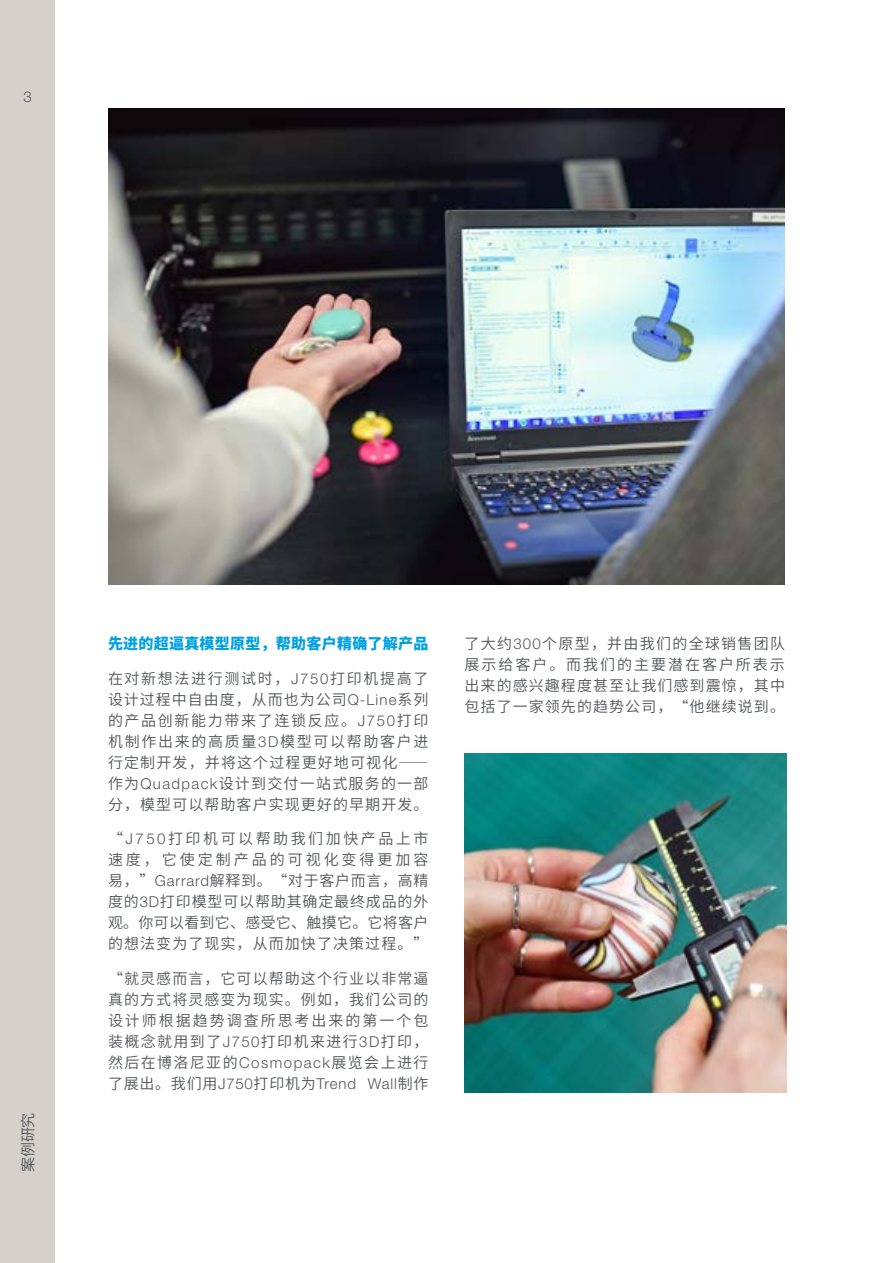
<style>
.page{position:relative;width:893px;height:1263px;background:#fff}
.page>*{position:absolute;margin:0;border:0;box-sizing:border-box;transform-origin:0 0}
.t1{font:15px/21px "Source Han Sans CN";letter-spacing:.07em;color:#54555a;text-align:justify}
.t2{font:800 15px "Source Han Sans CN";letter-spacing:.02em;color:#00a0df}
.t3{font:300 15px "Helvetica Neue LT Std";color:#54555a}
.s1{font-family:"Helvetica Neue LT Std";font-weight:300}
</style>
<div class="page">
<div style="left:0;top:0;width:55px;height:1263px;background:#d4d0ca"></div>
<img style="left:108px;top:108px;width:677px;height:476px">
<img style="left:464px;top:754px;width:322px;height:338px">
<p class="t3" style="left:23px;top:88px;width:10px">3</p>
<p class="t1" style="left:18px;top:1171px;width:60px;rotate:-90deg">案例研究</p>
<p class="t2" style="left:108px;top:635px;width:322px">先进的超逼真模型原型，帮助客户精确了解产品</p>
<p class="t1" style="left:108px;top:668px;width:322px">在对新想法进行测试时，<span class="s1">J750</span>打印机提高了设计过程中自由度，从而也为公司<span class="s1">Q-Line</span>系列的产品创新能力带来了连锁反应。<span class="s1">J750</span>打印机制作出来的高质量<span class="s1">3D</span>模型可以帮助客户进行定制开发，并将这个过程更好地可视化――作为<span class="s1">Quadpack</span>设计到交付一站式服务的一部分，模型可以帮助客户实现更好的早期开发。</p>
<p class="t1" style="left:108px;top:828px;width:322px">“<span class="s1">J750</span>打印机可以帮助我们加快产品上市速度，它使定制产品的可视化变得更加容易，”<span class="s1">Garrard</span>解释到。“对于客户而言，高精度的<span class="s1">3D</span>打印模型可以帮助其确定最终成品的外观。你可以看到它、感受它、触摸它。它将客户的想法变为了现实，从而加快了决策过程。”</p>
<p class="t1" style="left:108px;top:968px;width:322px">“就灵感而言，它可以帮助这个行业以非常逼真的方式将灵感变为现实。例如，我们公司的设计师根据趋势调查所思考出来的第一个包装概念就用到了<span class="s1">J750</span>打印机来进行<span class="s1">3D</span>打印，然后在博洛尼亚的<span class="s1">Cosmopack</span>展览会上进行了展出。我们用<span class="s1">J750</span>打印机为<span class="s1">Trend Wall</span>制作</p>
<p class="t1" style="left:464px;top:633px;width:322px">了大约<span class="s1">300</span>个原型，并由我们的全球销售团队展示给客户。而我们的主要潜在客户所表示出来的感兴趣程度甚至让我们感到震惊，其中包括了一家领先的趋势公司，“他继续说到。</p>
</div>
